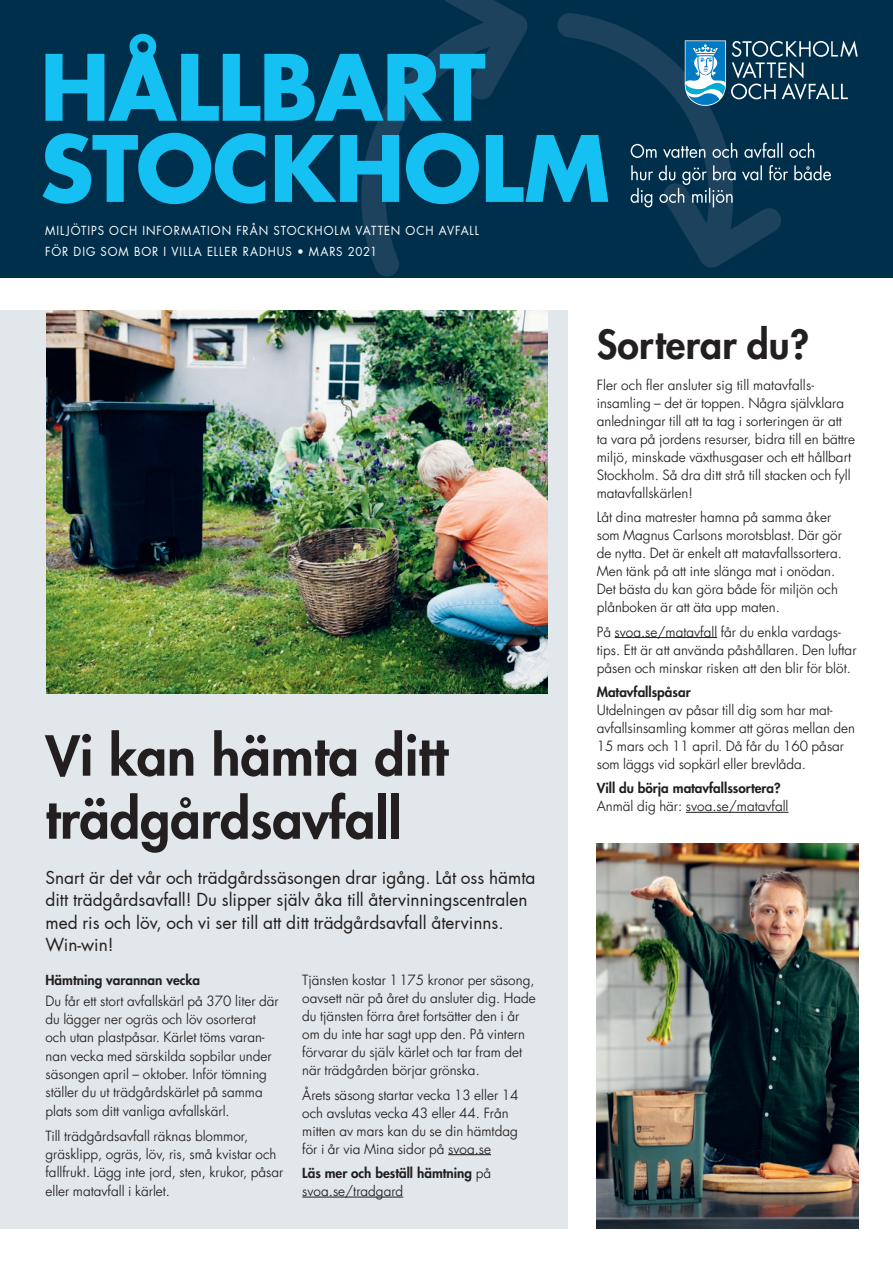
<style>
.page{position:relative;width:893px;height:1263px;background:#fff}
.page>*{position:absolute;margin:0;border:0;box-sizing:border-box;transform-origin:0 0}
.svoa_Rubrik{font:800 53.7px/63px "Futura LT Pro";color:#231f20}
.Notisrubbe_16{font:800 39px "Futura Std";letter-spacing:.005em;color:#231f20}
.svoa_Ingress{font:17.25px/22.5px "Futura";color:#231f20}
.svoa_bröd_SemiLight{font:13.5px/18px "Futura L Tfor SVOA Sm Lt";color:#231f20}
.svoa_bröd_SemiLight-2{font:800 13.5px/18px "Futura LT Pro";color:#231f20}
.svoa_bröd_SemiLight-3{font:800 13.5px/18px "Futura Std";color:#231f20}
.Svoa_mellis_gemen{font:800 13.5px "Futura Std";color:#231f20}
.t1{font:12px "Futura";letter-spacing:.085em;color:#fff;scale:.95 1}
.s1{font-family:"Futura L Tfor SVOA Sm Lt";font-weight:400}
.s2{font-family:"Futura LT Pro";font-weight:800}
</style>
<div class="page">
<div style="left:0;top:0;width:893px;height:278px;background:#002f4c"></div>
<svg style="left:361px;top:0;width:422px;height:277px"></svg>
<svg style="left:685px;top:40px;width:173px;height:66px"></svg>
<svg style="left:42px;top:133px;width:566px;height:71px"></svg>
<svg style="left:45px;top:33px;width:440px;height:88px"></svg>
<svg style="left:631px;top:165px;width:200px;height:42px"></svg>
<svg style="left:631px;top:143px;width:183px;height:15px"></svg>
<div style="left:0;top:310px;width:567px;height:919px;background:#e1e7ea"></div>
<hr style="left:448px;top:1154px;width:43px;height:1px;background:#231f20">
<hr style="left:302px;top:1197px;width:101px;height:1px;background:#231f20">
<img style="left:47px;top:310px;width:500px;height:383px">
<hr style="left:615px;top:637px;width:102px;height:1px;background:#231f20">
<hr style="left:686px;top:812px;width:102px;height:1px;background:#231f20">
<img style="left:597px;top:843px;width:262px;height:386px">
<p class="t1" style="left:45px;top:223px;width:458px">MILJÖTIPS OCH INFORMATION FRÅN STOCKHOLM VATTEN OCH AVFALL</p>
<p class="t1" style="left:45px;top:243px;width:351px">FÖR DIG SOM BOR I VILLA ELLER RADHUS • MARS 2021</p>
<p class="svoa_Rubrik" style="left:45px;top:722px;width:404px">Vi kan hämta ditt trädgårdsavfall</p>
<p class="svoa_Ingress" style="left:45px;top:866px;width:492px">Snart är det vår och trädgårdssäsongen drar igång. Låt oss hämta ditt trädgårdsavfall! Du slipper själv åka till återvinningscentralen med ris och löv, och vi ser till att ditt trädgårdsavfall återvinns.<br>Win-win!</p>
<p class="Svoa_mellis_gemen" style="left:45px;top:972px;width:156px">Hämtning varannan vecka</p>
<p class="svoa_bröd_SemiLight" style="left:45px;top:992px;width:235px">Du får ett stort avfallskärl på 370 liter där du lägger ner ogräs och löv osorterat och utan plastpåsar. Kärlet töms varan&shy;nan vecka med särskilda sopbilar under säsongen april – oktober. Inför tömning ställer du ut trädgårdskärlet på samma plats som ditt vanliga avfallskärl.</p>
<p class="svoa_bröd_SemiLight" style="left:45px;top:1127px;width:239px">Till trädgårdsavfall räknas blommor, gräsklipp, ogräs, löv, ris, små kvistar och fallfrukt. Lägg inte jord, sten, krukor, påsar eller matavfall i kärlet.</p>
<p class="svoa_bröd_SemiLight" style="left:302px;top:971px;width:235px">Tjänsten kostar 1 175 kronor per säsong, oavsett när på året du ansluter dig. Hade du tjänsten förra året fortsätter den i år om du inte har sagt upp den. På vintern förvarar du själv kärlet och tar fram det när trädgården börjar grönska.</p>
<p class="svoa_bröd_SemiLight" style="left:302px;top:1086px;width:218px">Årets säsong startar vecka 13 eller 14 och avslutas vecka 43 eller 44. Från mitten av mars kan du se din hämtdag för i år via Mina sidor på svoa.se</p>
<p class="svoa_bröd_SemiLight-3" style="left:302px;top:1164px;width:190px">Läs mer och beställ hämtning <span class="s1">på svoa.se/tradgard</span></p>
<p class="Notisrubbe_16" style="left:597px;top:320px;width:214px">Sorterar du?</p>
<p class="svoa_bröd_SemiLight" style="left:597px;top:376px;width:260px">Fler och fler ansluter sig till matavfalls&shy;insamling – det är toppen. Några självklara anledningar till att ta tag i sorteringen är att ta vara på jordens resurser, bidra till en bättre miljö, minskade växthusgaser och ett hållbart Stockholm. Så dra ditt strå till stacken och fyll matavfallskärlen!</p>
<p class="svoa_bröd_SemiLight" style="left:597px;top:508px;width:247px">Låt dina matrester hamna på samma åker som Magnus Carlsons morotsblast. Där gör de nytta. Det är enkelt att matavfallssortera.<br>Men tänk på att inte slänga mat i onödan.<br>Det bästa du kan göra både för miljön och plånboken är att äta upp maten.</p>
<p class="svoa_bröd_SemiLight" style="left:597px;top:623px;width:261px">På svoa.se/matavfall får du enkla vardags&shy;tips. Ett är att använda påshållaren. Den luftar påsen och minskar risken att den blir för blöt.</p>
<p class="svoa_bröd_SemiLight" style="left:597px;top:683px;width:260px"><span class="s2">Matavfallspåsar<br></span>Utdelningen av påsar till dig som har mat&shy;avfallsinsamling kommer att göras mellan den 15 mars och 11 april. Då får du 160 påsar som läggs vid sopkärl eller brevlåda.</p>
<p class="svoa_bröd_SemiLight-2" style="left:597px;top:779px;width:193px">Vill du börja matavfallssortera?<br><span class="s1">Anmäl dig här: svoa.se/matavfall</span></p>
</div>
